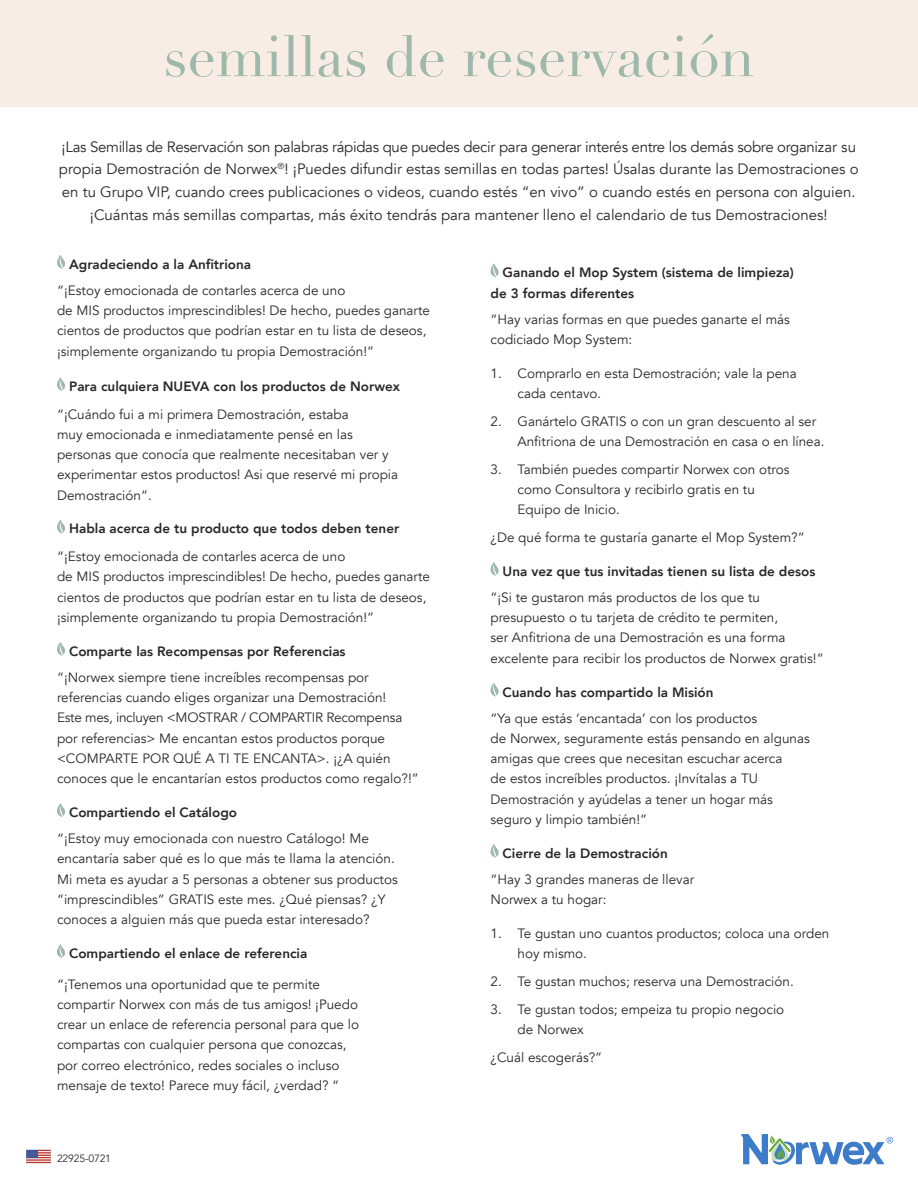
<style>
.page{position:relative;width:918px;height:1188px;background:#fff}
.page>*{position:absolute;margin:0;border:0;box-sizing:border-box;transform-origin:0 0}
.t1{font:57px "Didot";color:#9eb8ac}
.t2{font:15px/22.8px "Avenir";color:#292829;text-align:center}
.t3{font:13.5px/20.2px "Avenir";color:#292829}
.t4{font:800 13.5px/20.2px "Avenir";color:#292829}
.t5{font:10.5px "Avenir";letter-spacing:-.02em;color:#292829}
</style>
<div class="page">
<svg style="left:57px;top:255px;width:8px;height:14px"></svg>
<svg style="left:57px;top:377px;width:8px;height:14px"></svg>
<svg style="left:57px;top:520px;width:8px;height:13px"></svg>
<svg style="left:57px;top:642px;width:8px;height:14px"></svg>
<svg style="left:57px;top:803px;width:8px;height:14px"></svg>
<svg style="left:57px;top:944px;width:8px;height:14px"></svg>
<svg style="left:741px;top:1134px;width:152px;height:31px"></svg>
<img style="left:26px;top:1150px;width:25px;height:14px">
<div style="left:0;top:0;width:918px;height:106px;background:#f8ede4"></div>
<svg style="left:490px;top:263px;width:9px;height:14px"></svg>
<svg style="left:490px;top:562px;width:9px;height:14px"></svg>
<svg style="left:490px;top:683px;width:9px;height:14px"></svg>
<svg style="left:490px;top:844px;width:9px;height:14px"></svg>
<h1 class="t1" style="left:163px;top:22px;width:593px">semillas de reservación</h1>
<p class="t2" style="left:59px;top:135px;width:801px">¡Las Semillas de Reservación son palabras rápidas que puedes decir para generar interés entre los demás sobre organizar su propia Demostración de Norwex<sup>®</sup>! ¡Puedes difundir estas semillas en todas partes! Úsalas durante las Demostraciones o en tu Grupo VIP, cuando crees publicaciones o videos, cuando estés “en vivo” o cuando estés en persona con alguien. ¡Cuántas más semillas compartas, más éxito tendrás para mantener lleno el calendario de tus Demostraciones!</p>
<p class="t4" style="left:69px;top:254px;width:184px">Agradeciendo a la Anfitriona</p>
<p class="t3" style="left:57px;top:280px;width:375px">“¡Estoy emocionada de contarles acerca de uno<br>de MIS productos imprescindibles! De hecho, puedes ganarte cientos de productos que podrían estar en tu lista de deseos, ¡simplemente organizando tu propia Demostración!”</p>
<p class="t4" style="left:69px;top:376px;width:332px">Para culquiera NUEVA con los productos de Norwex</p>
<p class="t3" style="left:57px;top:404px;width:343px">“¡Cuándo fui a mi primera Demostración, estaba<br>muy emocionada e inmediatamente pensé en las personas que conocía que realmente necesitaban ver y experimentar estos productos! Asi que reservé mi propia Demostración”.</p>
<p class="t4" style="left:69px;top:519px;width:332px">Habla acerca de tu producto que todos deben tener</p>
<p class="t3" style="left:57px;top:547px;width:375px">“¡Estoy emocionada de contarles acerca de uno<br>de MIS productos imprescindibles! De hecho, puedes ganarte cientos de productos que podrían estar en tu lista de deseos, ¡simplemente organizando tu propia Demostración!”</p>
<p class="t4" style="left:69px;top:641px;width:278px">Comparte las Recompensas por Referencias</p>
<p class="t3" style="left:57px;top:667px;width:363px">“¡Norwex siempre tiene increíbles recompensas por referencias cuando eliges organizar una Demostración!<br>Este mes, incluyen &lt;MOSTRAR / COMPARTIR Recompensa por referencias&gt; Me encantan estos productos porque &lt;COMPARTE POR QUÉ A TI TE ENCANTA&gt;. ¡¿A quién conoces que le encantarían estos productos como regalo?!”</p>
<p class="t4" style="left:69px;top:802px;width:169px">Compartiendo el Catálogo</p>
<p class="t3" style="left:57px;top:829px;width:342px">“¡Estoy muy emocionada con nuestro Catálogo! Me encantaría saber qué es lo que más te llama la atención.<br>Mi meta es ayudar a 5 personas a obtener sus productos “imprescindibles” GRATIS este mes. ¿Qué piensas? ¿Y conoces a alguien más que pueda estar interesado?</p>
<p class="t4" style="left:69px;top:943px;width:240px">Compartiendo el enlace de referencia</p>
<p class="t3" style="left:57px;top:974px;width:304px">“¡Tenemos una oportunidad que te permite compartir Norwex con más de tus amigos! ¡Puedo crear un enlace de referencia personal para que lo compartas con cualquier persona que conozcas, por correo electrónico, redes sociales o incluso mensaje de texto! Parece muy fácil, ¿verdad? “</p>
<p class="t5" style="left:57px;top:1152px;width:56px">22925-0721</p>
<p class="t4" style="left:491px;top:262px;width:305px;text-indent:12px">Ganando el Mop System (sistema de limpieza) de 3 formas diferentes</p>
<p class="t3" style="left:491px;top:309px;width:301px">“Hay varias formas en que puedes ganarte el más codiciado Mop System:</p>
<p class="t3" style="left:518px;top:363px;width:281px;text-indent:-27px">1. Comprarlo en esta Demostración; vale la pena cada centavo.</p>
<p class="t3" style="left:518px;top:411px;width:309px;text-indent:-27px">2. Ganártelo GRATIS o con un gran descuento al ser<br>Anfitriona de una Demostración en casa o en línea.</p>
<p class="t3" style="left:518px;top:459px;width:273px;text-indent:-27px">3. También puedes compartir Norwex con otros como Consultora y recibirlo gratis en tu<br>Equipo de Inicio.</p>
<p class="t3" style="left:491px;top:527px;width:316px">¿De qué forma te gustaría ganarte el Mop System?”</p>
<p class="t4" style="left:503px;top:561px;width:314px">Una vez que tus invitadas tienen su lista de desos</p>
<p class="t3" style="left:491px;top:587px;width:335px">“¡Si te gustaron más productos de los que tu presupuesto o tu tarjeta de crédito te permiten,<br>ser Anfitriona de una Demostración es una forma excelente para recibir los productos de Norwex gratis!”</p>
<p class="t4" style="left:503px;top:682px;width:212px">Cuando has compartido la Misión</p>
<p class="t3" style="left:491px;top:708px;width:321px">“Ya que estás ‘encantada’ con los productos<br>de Norwex, seguramente estás pensando en algunas amigas que crees que necesitan escuchar acerca<br>de estos increíbles productos. ¡Invítalas a TU Demostración y ayúdelas a tener un hogar más seguro y limpio también!”</p>
<p class="t4" style="left:503px;top:843px;width:167px">Cierre de la Demostración</p>
<p class="t3" style="left:491px;top:869px;width:205px">“Hay 3 grandes maneras de llevar<br>Norwex a tu hogar:</p>
<p class="t3" style="left:518px;top:923px;width:313px;text-indent:-27px">1. Te gustan uno cuantos productos; coloca una orden hoy mismo.</p>
<p class="t3" style="left:491px;top:971px;width:305px">2. Te gustan muchos; reserva una Demostración.</p>
<p class="t3" style="left:518px;top:999px;width:268px;text-indent:-27px">3. Te gustan todos; empeiza tu propio negocio de Norwex</p>
<p class="t3" style="left:491px;top:1047px;width:113px">¿Cuál escogerás?”</p>
</div>
